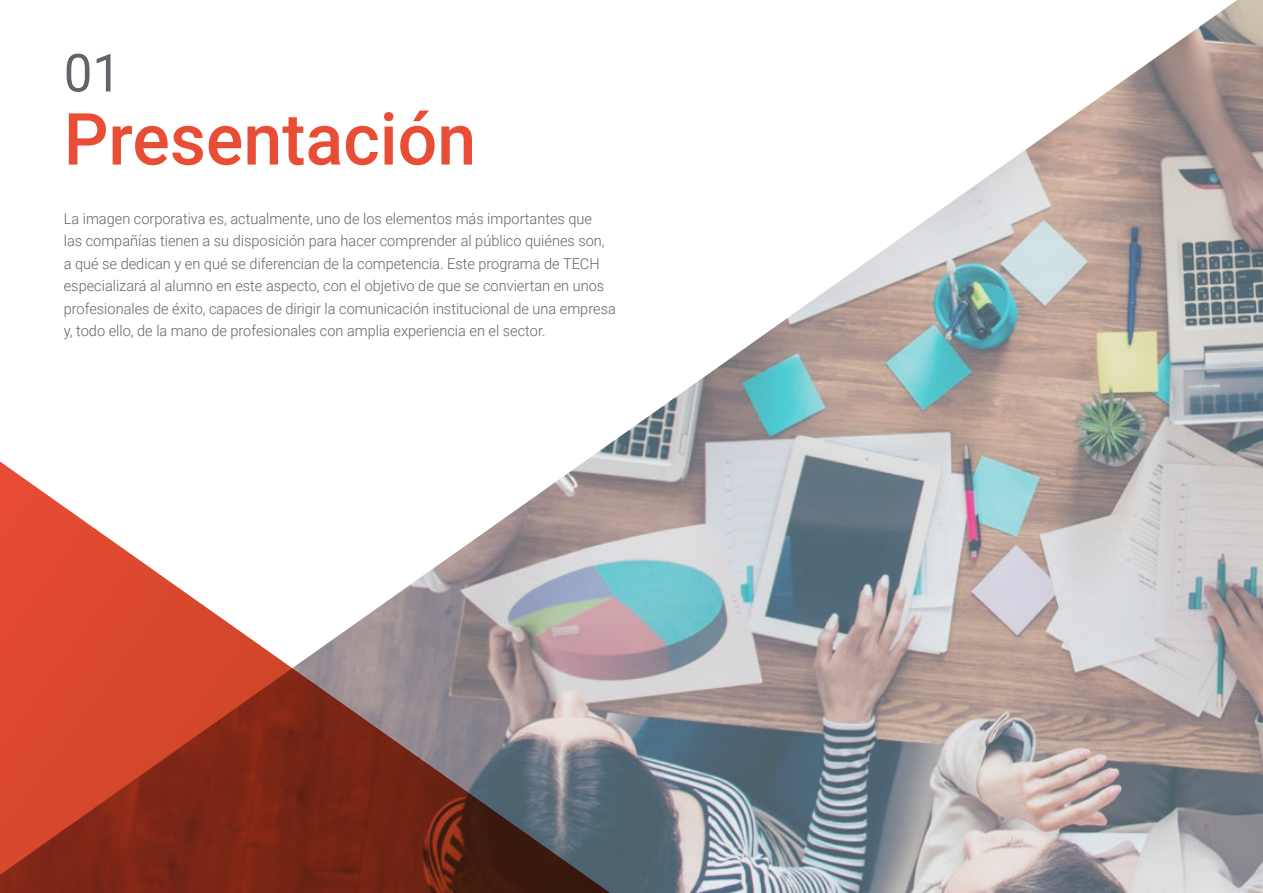
<style>
.page{position:relative;width:1263px;height:893px;background:#fff}
.page>*{position:absolute;margin:0;border:0;box-sizing:border-box;transform-origin:0 0}
.t1{font:500 72px "Roboto";color:#e94d35}
.t2{font:52.5px "Roboto";color:#61646a}
.t3{font:300 15px/22.5px "Roboto";color:#61646a}
</style>
<div class="page">
<img style="left:606px;top:0;width:657px;height:893px">
<svg style="left:0;top:446px;width:640px;height:447px"></svg>
<h2 class="t2" style="left:64px;top:36px;width:59px">01</h2>
<h1 class="t1" style="left:64px;top:89px;width:414px">Presentación</h1>
<p class="t3" style="left:64px;top:207px;width:553px">La imagen corporativa es, actualmente, uno de los elementos más importantes que<br>las compañías tienen a su disposición para hacer comprender al público quiénes son, a qué se dedican y en qué se diferencian de la competencia. Este programa de TECH especializará al alumno en este aspecto, con el objetivo de que se conviertan en unos profesionales de éxito, capaces de dirigir la comunicación institucional de una empresa y, todo ello, de la mano de profesionales con amplia experiencia en el sector.</p>
</div>
